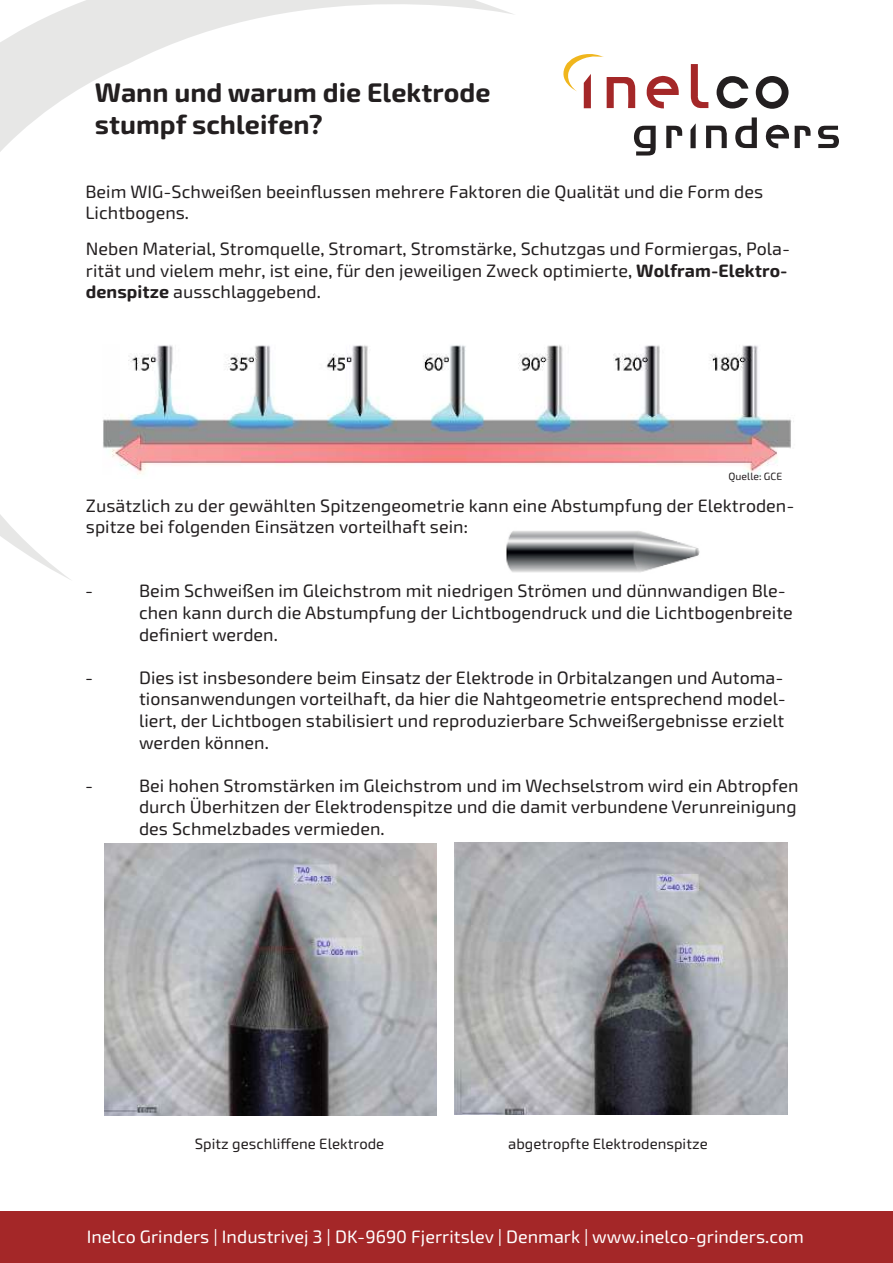
<style>
.page{position:relative;width:893px;height:1263px;background:#fff}
.page>*{position:absolute;margin:0;border:0;box-sizing:border-box;transform-origin:0 0}
.t1{font:700 27px/32.4px "Exo Soft";color:#231f20}
.t2{font:18px/21.6px "Exo Soft";color:#231f20}
.t3{font:18px "Exo Soft";color:#fff}
.t4{font:15px "Exo Soft";color:#231f20}
.t5{font:10.5px "Exo Soft";color:#231f20}
.s1{font-weight:700}
</style>
<div class="page">
<svg style="left:691px;top:64px;width:17px;height:44px"></svg>
<svg style="left:756px;top:76px;width:32px;height:33px"></svg>
<svg style="left:716px;top:76px;width:32px;height:33px"></svg>
<svg style="left:563px;top:54px;width:73px;height:54px"></svg>
<svg style="left:646px;top:76px;width:33px;height:32px"></svg>
<svg style="left:690px;top:123px;width:6px;height:25px"></svg>
<svg style="left:706px;top:126px;width:21px;height:22px"></svg>
<svg style="left:634px;top:126px;width:22px;height:30px"></svg>
<svg style="left:666px;top:126px;width:16px;height:22px"></svg>
<svg style="left:735px;top:117px;width:22px;height:31px"></svg>
<svg style="left:765px;top:125px;width:45px;height:23px"></svg>
<svg style="left:818px;top:126px;width:21px;height:22px"></svg>
<svg style="left:0;top:0;width:513px;height:580px"></svg>
<div style="left:0;top:1212px;width:893px;height:51px;background:#a42728"></div>
<img style="left:85px;top:311px;width:709px;height:167px">
<img style="left:501px;top:521px;width:199px;height:53px">
<img style="left:104px;top:843px;width:333px;height:272px">
<img style="left:454px;top:842px;width:333px;height:272px">
<h1 class="t1" style="left:95px;top:76px;width:397px">Wann und warum die Elektrode stumpf schleifen?</h1>
<p class="t2" style="left:85px;top:181px;width:679px">Beim WIG-Schweißen beeinflussen mehrere Faktoren die Qualität und die Form des<br>Lichtbogens.</p>
<p class="t2" style="left:86px;top:238px;width:706px">Neben Material, Stromquelle, Stromart, Stromstärke, Schutzgas und Formiergas, Pola&shy;rität und vielem mehr, ist eine, für den jeweiligen Zweck optimierte, <span class="s1">Wolfram-Elektro&shy;denspitze</span> ausschlaggebend.</p>
<p class="t5" style="left:729px;top:471px;width:55px">Quelle: GCE</p>
<p class="t2" style="left:86px;top:495px;width:710px">Zusätzlich zu der gewählten Spitzengeometrie kann eine Abstumpfung der Elektroden&shy;spitze bei folgenden Einsätzen vorteilhaft sein:</p>
<p class="t2" style="left:85px;top:580px;width:10px">-</p>
<p class="t2" style="left:139px;top:580px;width:655px">Beim Schweißen im Gleichstrom mit niedrigen Strömen und dünnwandigen Ble&shy;chen kann durch die Abstumpfung der Lichtbogendruck und die Lichtbogenbreite definiert werden.</p>
<p class="t2" style="left:85px;top:667px;width:10px">-</p>
<p class="t2" style="left:139px;top:667px;width:648px">Dies ist insbesondere beim Einsatz der Elektrode in Orbitalzangen und Automa&shy;tionsanwendungen vorteilhaft, da hier die Nahtgeometrie entsprechend model&shy;liert, der Lichtbogen stabilisiert und reproduzierbare Schweißergebnisse erzielt werden können.</p>
<p class="t2" style="left:85px;top:775px;width:10px">-</p>
<p class="t2" style="left:139px;top:775px;width:661px;text-align:justify">Bei hohen Stromstärken im Gleichstrom und im Wechselstrom wird ein Abtropfen durch Überhitzen der Elektrodenspitze und die damit verbundene Verunreinigung des Schmelzbades vermieden.</p>
<p class="t4" style="left:195px;top:1136px;width:191px">Spitz geschliffene Elektrode</p>
<p class="t4" style="left:508px;top:1136px;width:201px">abgetropfte Elektrodenspitze</p>
<p class="t3" style="left:87px;top:1227px;width:718px">Inelco Grinders | Industrivej 3 | DK-9690 Fjerritslev | Denmark | www.inelco-grinders.com</p>
</div>
